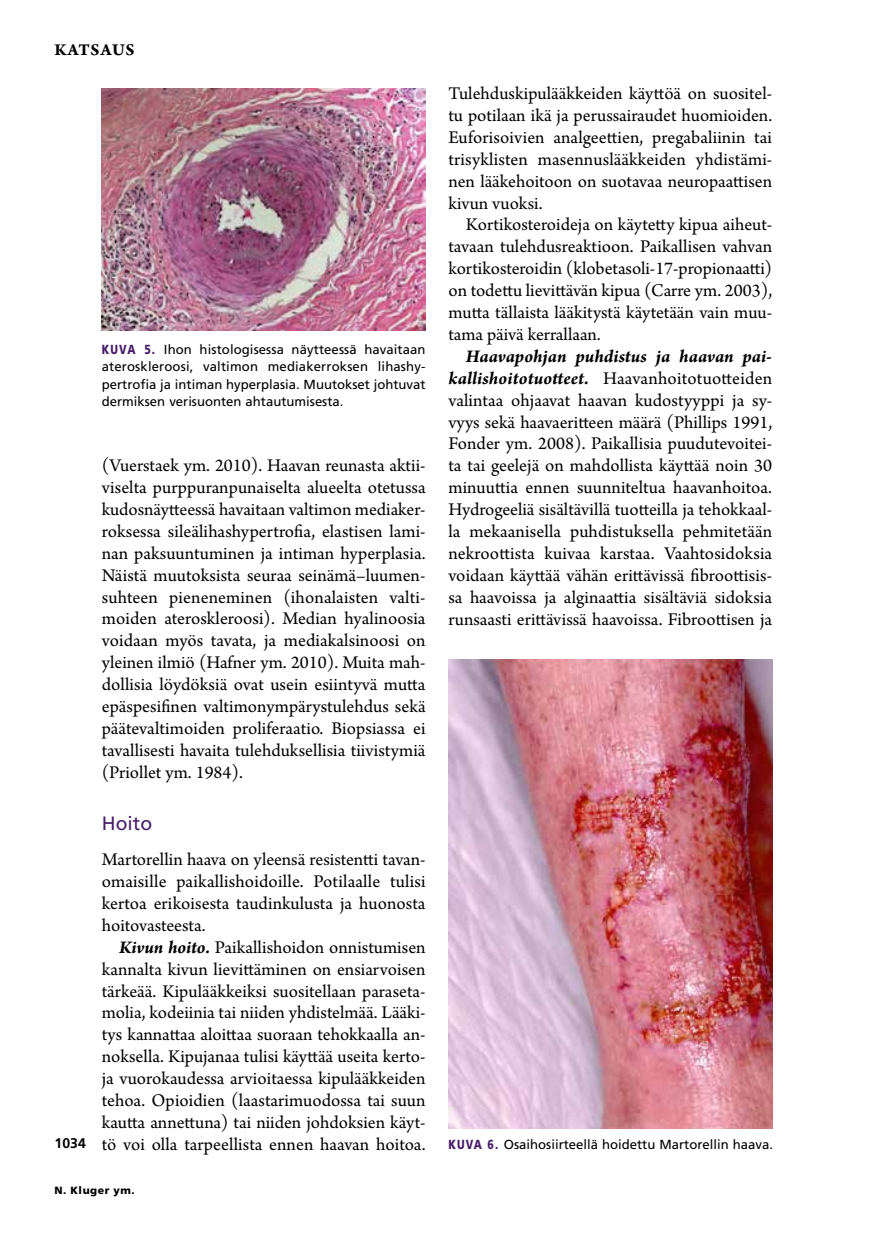
<style>
.page{position:relative;width:874px;height:1241px;background:#fff}
.page>*{position:absolute;margin:0;border:0;box-sizing:border-box;transform-origin:0 0}
.t1{font:19.25px "Frutiger LT Std";color:#471c68}
.t2{font:18.9px/21.9px "Arno Pro";color:#000;text-align:justify}
.t3{font:17.5px "Arno Pro Bold Sm Text";letter-spacing:.04em;color:#000}
.t4{font:700 14px "Frutiger LT Std";color:#000}
.t5{font:13.12px/17.5px "Frutiger LT Std";color:#000;text-align:justify}
.t6{font:900 10.5px "Frutiger LT Std";letter-spacing:.05em;color:#000}
.s1{font-weight:900;color:#471c68}
.s2{font-weight:700;font-style:italic}
</style>
<div class="page">
<img style="left:102px;top:88px;width:323px;height:242px">
<img style="left:448px;top:659px;width:323px;height:469px">
<p class="t3" style="left:55px;top:39px;width:81px">KATSAUS</p>
<p class="t5" style="left:102px;top:340px;width:325px"><span class="s1">KUVA 5.</span> Ihon histologisessa näytteessä havaitaan ateroskleroosi, valtimon mediakerroksen lihashy&shy;pertrofia ja intiman hyperplasia. Muutokset johtuvat dermiksen verisuonten ahtautumisesta.</p>
<p class="t4" style="left:55px;top:1134px;width:33px">1034</p>
<p class="t2" style="left:102px;top:455px;width:325px">(Vuerstaek ym. 2010). Haavan reunasta aktii&shy;viselta purppuranpunaiselta alueelta otetussa kudosnäytteessä havaitaan valtimon mediaker&shy;roksessa sileälihashypertrofia, elastisen lami&shy;nan paksuuntuminen ja intiman hyperplasia.<br>Näistä muutoksista seuraa seinämä–luumen&shy;suhteen pieneneminen (ihonalaisten valti&shy;moiden ateroskleroosi). Median hyalinoosia voidaan myös tavata, ja mediakalsinoosi on yleinen ilmiö (Hafner ym. 2010). Muita mah&shy;dollisia löydöksiä ovat usein esiintyvä mutta epäspesifinen valtimonympärystulehdus sekä päätevaltimoiden proliferaatio. Biopsiassa ei tavallisesti havaita tulehduksellisia tiivistymiä (Priollet ym. 1984).</p>
<p class="t1" style="left:102px;top:812px;width:52px">Hoito</p>
<p class="t2" style="left:102px;top:849px;width:325px">Martorellin haava on yleensä resistentti tavan&shy;omaisille paikallishoidoille. Potilaalle tulisi kertoa erikoisesta taudinkulusta ja huonosta hoitovasteesta.</p>
<p class="t2" style="left:102px;top:937px;width:325px;text-indent:17px"><span class="s2">Kivun hoito.</span> Paikallishoidon onnistumisen kannalta kivun lievittäminen on ensiarvoisen tärkeää. Kipulääkkeiksi suositellaan paraseta&shy;molia, kodeiinia tai niiden yhdistelmää. Lääki&shy;tys kannattaa aloittaa suoraan tehokkaalla an&shy;noksella. Kipujanaa tulisi käyttää useita kerto&shy;ja vuorokaudessa arvioitaessa kipulääkkeiden tehoa. Opioidien (laastarimuodossa tai suun kautta annettuna) tai niiden johdoksien käyt&shy;tö voi olla tarpeellista ennen haavan hoitoa.</p>
<p class="t6" style="left:54px;top:1183px;width:82px">N. KLUGER YM.</p>
<p class="t2" style="left:448px;top:83px;width:325px">Tulehduskipulääkkeiden käyttöä on suositel&shy;tu potilaan ikä ja perussairaudet huomioiden.<br>Euforisoivien analgeettien, pregabaliinin tai trisyklisten masennuslääkkeiden yhdistämi&shy;nen lääkehoitoon on suotavaa neuropaattisen kivun vuoksi.</p>
<p class="t2" style="left:448px;top:215px;width:325px;text-indent:17px">Kortikosteroideja on käytetty kipua aiheut&shy;tavaan tulehdusreaktioon. Paikallisen vahvan kortikosteroidin (klobetasoli-17-propionaatti) on todettu lievittävän kipua (Carre ym. 2003), mutta tällaista lääkitystä käytetään vain muu&shy;tama päivä kerrallaan.</p>
<p class="t2" style="left:448px;top:346px;width:325px;text-indent:17px"><span class="s2">Haavapohjan puhdistus ja haavan pai&shy;kallishoitotuotteet.</span> Haavanhoitotuotteiden valintaa ohjaavat haavan kudostyyppi ja sy&shy;vyys sekä haavaeritteen määrä (Phillips 1991, Fonder ym. 2008). Paikallisia puudutevoitei&shy;ta tai geelejä on mahdollista käyttää noin 30 minuuttia ennen suunniteltua haavanhoitoa.<br>Hydrogeeliä sisältävillä tuotteilla ja tehokkaal&shy;la mekaanisella puhdistuksella pehmitetään nekroottista kuivaa karstaa. Vaahtosidoksia voidaan käyttää vähän erittävissä fibroottisis&shy;sa haavoissa ja alginaattia sisältäviä sidoksia runsaasti erittävissä haavoissa. Fibroottisen ja</p>
<p class="t5" style="left:448px;top:1135px;width:326px"><span class="s1">KUVA 6.</span> Osaihosiirteellä hoidettu Martorellin haava.</p>
</div>
